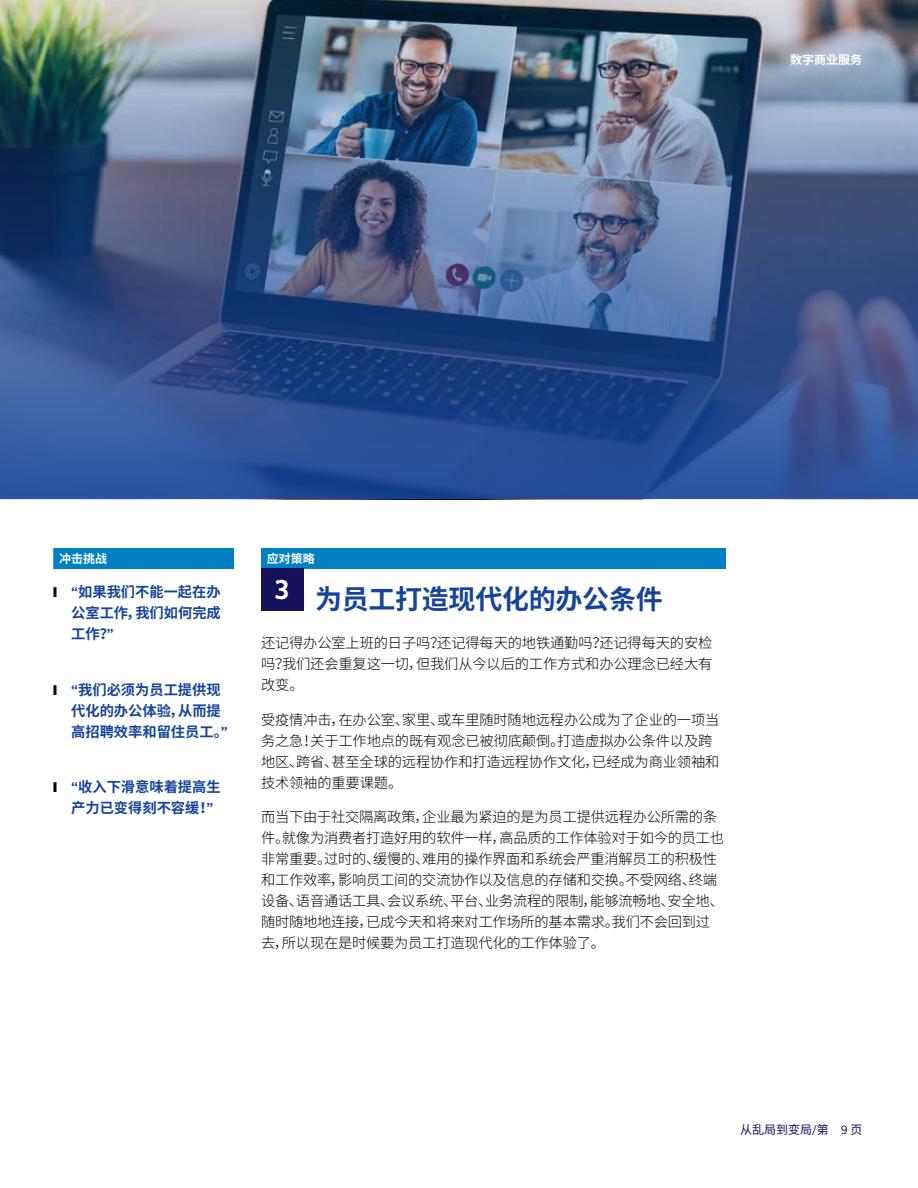
<style>
.page{position:relative;width:918px;height:1188px;background:#fff}
.page>*{position:absolute;margin:0;border:0;box-sizing:border-box;transform-origin:0 0}
.t1{font:700 27px "Noto Sans CJ Ksc";letter-spacing:-.01em;color:#164499}
.t2{font:700 27px "Cognizant Sans";color:#fff}
.t3{font:300 14.25px/21px "Noto Sans CJ Ksc";letter-spacing:-.015em;color:#000}
.t4{font:700 14.25px/21px "Noto Sans CJ Ksc";color:#164499}
.t5{font:700 12px "Noto Sans CJ Ksc";color:#fff}
.t6{font:12px "Noto Sans CJ Ksc";color:#17105b}
.s1{color:#000}
.s2{font-family:"Cognizant Sans"}
</style>
<div class="page">
<img style="left:0;top:0;width:918px;height:500px">
<div style="left:53px;top:548px;width:181px;height:21px;background:#007fc4"></div>
<div style="left:261px;top:548px;width:465px;height:21px;background:#007fc4"></div>
<div style="left:261px;top:569px;width:42px;height:42px;background:#17105b"></div>
<p class="t5" style="left:790px;top:52px;width:73px">数字商业服务</p>
<p class="t5" style="left:59px;top:551px;width:49px">冲击挑战</p>
<p class="t4" style="left:71px;top:582px;width:151px;text-align:justify;text-indent:-18px"><span class="s1">❙</span> <span class="s2">“</span>如果我们不能一起在办公室工作，我们如何完成工作？<span class="s2">”</span></p>
<p class="t4" style="left:71px;top:679px;width:158px;text-indent:-18px"><span class="s1">❙</span> <span class="s2">“</span>我们必须为员工提供现代化的办公体验，从而提高招聘效率和留住员工。<span class="s2">”</span></p>
<p class="t4" style="left:71px;top:777px;width:151px;text-indent:-18px"><span class="s1">❙</span> <span class="s2">“</span>收入下滑意味着提高生产力已变得刻不容缓！<span class="s2">”</span></p>
<p class="t5" style="left:267px;top:551px;width:49px">应对策略</p>
<h1 class="t2" style="left:274px;top:572px;width:17px">3</h1>
<h1 class="t1" style="left:315px;top:584px;width:349px">为员工打造现代化的办公条件</h1>
<p class="t3" style="left:261px;top:633px;width:453px;text-align:justify">还记得办公室上班的日子吗？还记得每天的地铁通勤吗？还记得每天的安检吗？我们还会重复这一切，但我们从今以后的工作方式和办公理念已经大有改变。</p>
<p class="t3" style="left:261px;top:709px;width:460px">受疫情冲击，在办公室、家里、或车里随时随地远程办公成为了企业的一项当务之急！关于工作地点的既有观念已被彻底颠倒。打造虚拟办公条件以及跨地区、跨省、甚至全球的远程协作和打造远程协作文化，已经成为商业领袖和技术领袖的重要课题。</p>
<p class="t3" style="left:261px;top:807px;width:465px">而当下由于社交隔离政策，企业最为紧迫的是为员工提供远程办公所需的条件。就像为消费者打造好用的软件一样，高品质的工作体验对于如今的员工也非常重要。过时的、缓慢的、难用的操作界面和系统会严重消解员工的积极性和工作效率，影响员工间的交流协作以及信息的存储和交换。不受网络、终端设备、语音通话工具、会议系统、平台、业务流程的限制，能够流畅地、安全地、随时随地地连接，已成今天和将来对工作场所的基本需求。我们不会回到过去，所以现在是时候要为员工打造现代化的工作体验了。</p>
<p class="t6" style="left:740px;top:1123px;width:124px">从乱局到变局<span class="s2">/</span>第 <span class="s2">9</span> 页</p>
</div>
